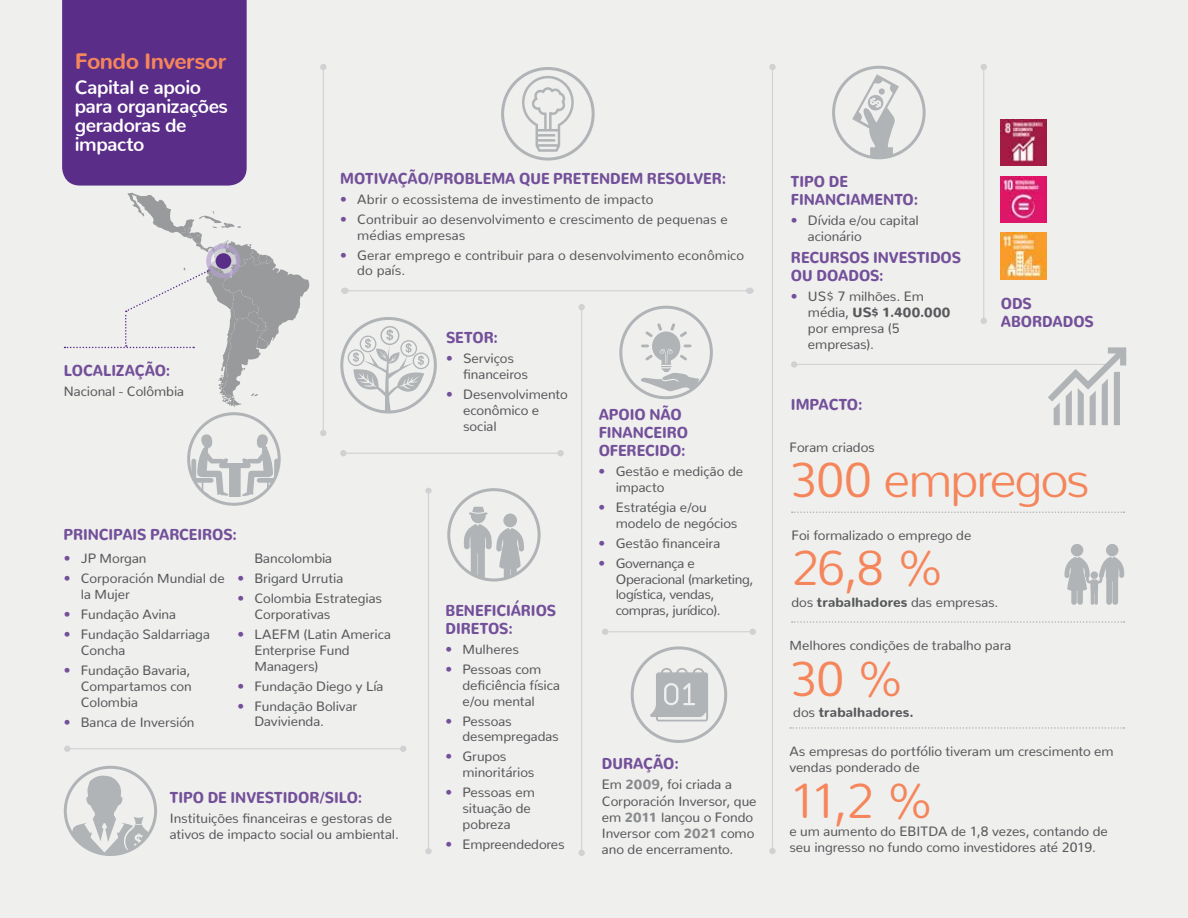
<style>
.page{position:relative;width:1188px;height:918px;background:#efefee}
.page>*{position:absolute;margin:0;border:0;box-sizing:border-box;transform-origin:0 0}
.t1{font:300 49.2px "Nunito";letter-spacing:-.045em;color:#f5855a}
.t2{font:800 22.35px "Nunito";letter-spacing:-.025em;color:#f5855a}
.t3{font:700 19.2px/19.2px "Nunito";letter-spacing:-.02em;color:#fff}
.t4{font:900 15.75px/18px "Nunito";letter-spacing:-.005em;color:#735099;scale:.9 1}
.t5{font:13.5px/15.8px "Nunito";letter-spacing:-.005em;color:#58595b}
.t6{font:13.5px/15.8px "Nunito";letter-spacing:-.025em;color:#58595b}
.t7{font:900 13.5px "Nunito";letter-spacing:.005em;color:#58595b}
.s1{font-weight:600;color:#735099}
.s2{font-weight:900;color:#888a8c}
.s3{font-weight:900}
.s4{font-weight:400}
</style>
<div class="page">
<svg style="left:191px;top:432px;width:86px;height:65px"></svg>
<div style="left:187px;top:412px;width:94px;height:94px;border:3px solid #b1b4b6;border-radius:50%"></div>
<svg style="left:640px;top:323px;width:59px;height:69px"></svg>
<div style="left:619px;top:306px;width:94px;height:93px;border:3px solid #b1b4b6;border-radius:50%"></div>
<svg style="left:464px;top:507px;width:60px;height:73px"></svg>
<div style="left:447px;top:488px;width:94px;height:93px;border:3px solid #b1b4b6;border-radius:50%"></div>
<svg style="left:852px;top:74px;width:47px;height:84px"></svg>
<div style="left:832px;top:66px;width:94px;height:93px;border:3px solid #b1b4b6;border-radius:50%"></div>
<img style="left:1001px;top:176px;width:46px;height:46px">
<img style="left:1001px;top:120px;width:46px;height:46px">
<img style="left:1001px;top:233px;width:46px;height:46px">
<svg style="left:650px;top:668px;width:58px;height:53px"></svg>
<div style="left:631px;top:646px;width:96px;height:97px;border:3px solid #b1b4b6;border-radius:50%"></div>
<svg style="left:792px;top:621px;width:332px;height:2px"></svg>
<svg style="left:792px;top:512px;width:332px;height:1px"></svg>
<svg style="left:790px;top:727px;width:334px;height:2px"></svg>
<svg style="left:1064px;top:544px;width:61px;height:61px"></svg>
<hr style="left:64px;top:748px;width:342px;height:1px;background:#b1b4b6">
<svg style="left:400px;top:746px;width:6px;height:6px"></svg>
<svg style="left:64px;top:746px;width:6px;height:6px"></svg>
<hr style="left:341px;top:290px;width:413px;height:1px;background:#b1b4b6">
<div style="left:746px;top:288px;width:8px;height:6px;background:#d0d1d2;border-radius:50%"></div>
<div style="left:341px;top:288px;width:8px;height:6px;background:#d0d1d2;border-radius:50%"></div>
<hr style="left:341px;top:453px;width:223px;height:1px;background:#b1b4b6">
<div style="left:557px;top:450px;width:7px;height:6px;background:#d0d1d2;border-radius:50%"></div>
<div style="left:340px;top:450px;width:7px;height:6px;background:#d0d1d2;border-radius:50%"></div>
<hr style="left:602px;top:631px;width:154px;height:1px;background:#b1b4b6">
<svg style="left:750px;top:629px;width:6px;height:6px"></svg>
<div style="left:602px;top:629px;width:7px;height:6px;background:#d0d1d2;border-radius:50%"></div>
<hr style="left:428px;top:488px;width:1px;height:361px;background:#b1b4b6">
<div style="left:425px;top:488px;width:7px;height:6px;background:#d0d1d2;border-radius:50%"></div>
<div style="left:425px;top:848px;width:7px;height:6px;background:#d0d1d2;border-radius:50%"></div>
<svg style="left:71px;top:774px;width:81px;height:81px"></svg>
<div style="left:64px;top:766px;width:93px;height:90px;border:3px solid #b1b4b6;border-radius:50%"></div>
<svg style="left:348px;top:326px;width:82px;height:84px"></svg>
<div style="left:340px;top:317px;width:97px;height:97px;border:3px solid #b1b4b6;border-radius:50%"></div>
<svg style="left:65px;top:193px;width:245px;height:214px"></svg>
<div style="left:216px;top:253px;width:15px;height:16px;background:#5a2d88;border-radius:50%"></div>
<div style="left:206px;top:244px;width:35px;height:34px;border:5px solid #b3a0cd;border-radius:50%"></div>
<hr style="left:323px;top:65px;width:1px;height:370px;background:#b1b4b6">
<svg style="left:320px;top:430px;width:6px;height:6px"></svg>
<svg style="left:320px;top:64px;width:6px;height:6px"></svg>
<hr style="left:983px;top:65px;width:1px;height:254px;background:#b1b4b6">
<svg style="left:981px;top:318px;width:6px;height:6px"></svg>
<svg style="left:981px;top:64px;width:6px;height:6px"></svg>
<hr style="left:772px;top:69px;width:1px;height:779px;background:#b1b4b6">
<div style="left:769px;top:848px;width:7px;height:6px;background:#d0d1d2;border-radius:50%"></div>
<div style="left:769px;top:64px;width:7px;height:6px;background:#d0d1d2;border-radius:50%"></div>
<hr style="left:581px;top:304px;width:1px;height:546px;background:#b1b4b6">
<div style="left:578px;top:850px;width:7px;height:6px;background:#d0d1d2;border-radius:50%"></div>
<div style="left:578px;top:304px;width:7px;height:6px;background:#d0d1d2;border-radius:50%"></div>
<div style="left:62px;top:0;width:185px;height:186px;background:#5a2d88"></div>
<hr style="left:791px;top:364px;width:321px;height:1px;background:#b1b4b6">
<div style="left:791px;top:361px;width:6px;height:7px;background:#d0d1d2;border-radius:50%"></div>
<svg style="left:1048px;top:347px;width:78px;height:78px"></svg>
<svg style="left:518px;top:72px;width:59px;height:80px"></svg>
<div style="left:501px;top:67px;width:94px;height:94px;border:3px solid #b1b4b6;border-radius:50%"></div>
<h2 class="t2" style="left:75px;top:41px;width:153px">Fondo Inversor</h2>
<h3 class="t3" style="left:75px;top:75px;width:155px">Capital e apoio para organizações geradoras de impacto</h3>
<p class="t4" style="left:340px;top:167px;width:430px">MOTIVAÇÃO/PROBLEMA QUE PRETENDEM RESOLVER:</p>
<p class="t5" style="left:340px;top:190px;width:315px"><span class="s1">•</span> Abrir o ecossistema de investimento de impacto</p>
<p class="t5" style="left:357px;top:210px;width:372px;text-indent:-17px"><span class="s1">•</span> Contribuir ao desenvolvimento e crescimento de pequenas e médias empresas</p>
<p class="t5" style="left:357px;top:246px;width:388px;text-indent:-17px"><span class="s1">•</span> Gerar emprego e contribuir para o desenvolvimento econômico do país.</p>
<p class="t4" style="left:64px;top:359px;width:120px">LOCALIZAÇÃO:</p>
<p class="t5" style="left:64px;top:382px;width:122px">Nacional - Colômbia</p>
<p class="t4" style="left:64px;top:524px;width:194px">PRINCIPAIS PARCEIROS:</p>
<p class="t5" style="left:64px;top:549px;width:84px"><span class="s1">•</span> JP Morgan</p>
<p class="t5" style="left:81px;top:569px;width:145px;text-indent:-17px"><span class="s1">•</span> Corporación Mundial de la Mujer</p>
<p class="t5" style="left:64px;top:605px;width:114px"><span class="s1">•</span> Fundação Avina</p>
<p class="t5" style="left:81px;top:625px;width:131px;text-indent:-17px"><span class="s1">•</span> Fundação Saldarriaga<br>Concha</p>
<p class="t5" style="left:81px;top:661px;width:113px;text-align:justify;text-indent:-17px"><span class="s1">•</span> Fundação Bavaria, Compartamos con Colombia</p>
<p class="t5" style="left:64px;top:712px;width:132px"><span class="s1">•</span> Banca de Inversión</p>
<p class="t5" style="left:254px;top:549px;width:79px">Bancolombia</p>
<p class="t5" style="left:237px;top:569px;width:107px"><span class="s1">•</span> Brigard Urrutia</p>
<p class="t5" style="left:254px;top:589px;width:129px;text-indent:-17px"><span class="s1">•</span> Colombia Estrategias<br>Corporativas</p>
<p class="t5" style="left:254px;top:625px;width:138px;text-indent:-17px"><span class="s1">•</span> LAEFM (Latin America<br>Enterprise Fund<br>Managers)</p>
<p class="t5" style="left:237px;top:677px;width:148px"><span class="s1">•</span> Fundação Diego y Lía</p>
<p class="t5" style="left:254px;top:697px;width:105px;text-indent:-17px"><span class="s1">•</span> Fundação Bolivar<br>Davivienda.</p>
<p class="t4" style="left:170px;top:786px;width:215px">TIPO DE INVESTIDOR/SILO:</p>
<p class="t5" style="left:170px;top:809px;width:231px;line-height:16.2px">Instituições financeiras e gestoras de ativos de impacto social ou ambiental.</p>
<p class="t4" style="left:446px;top:327px;width:59px">SETOR:</p>
<p class="t5" style="left:463px;top:349px;width:67px;text-indent:-17px"><span class="s1">•</span> Serviços financeiros</p>
<p class="t5" style="left:463px;top:385px;width:106px;text-indent:-17px"><span class="s1">•</span> Desenvolvimento econômico e social</p>
<p class="t4" style="left:446px;top:600px;width:124px">BENEFICIÁRIOS<br>DIRETOS:</p>
<p class="t5" style="left:446px;top:640px;width:75px"><span class="s1">•</span> Mulheres</p>
<p class="t5" style="left:463px;top:660px;width:99px;text-indent:-17px"><span class="s1">•</span> Pessoas com deficiência física e/ou mental</p>
<p class="t5" style="left:463px;top:712px;width:98px;text-indent:-17px"><span class="s1">•</span> Pessoas desempregadas</p>
<p class="t5" style="left:463px;top:747px;width:73px;text-indent:-17px"><span class="s1">•</span> Grupos minoritários</p>
<p class="t5" style="left:463px;top:783px;width:74px;text-indent:-17px"><span class="s1">•</span> Pessoas em situação de pobreza</p>
<p class="t5" style="left:446px;top:835px;width:121px"><span class="s1">•</span> Empreendedores</p>
<p class="t4" style="left:599px;top:404px;width:101px">APOIO NÃO<br>FINANCEIRO<br>OFERECIDO:</p>
<p class="t5" style="left:616px;top:462px;width:129px;text-indent:-17px"><span class="s1">•</span> Gestão e medição de impacto</p>
<p class="t5" style="left:616px;top:498px;width:123px;text-indent:-17px"><span class="s1">•</span> Estratégia e/ou modelo de negócios</p>
<p class="t5" style="left:599px;top:534px;width:123px"><span class="s1">•</span> Gestão financeira</p>
<p class="t6" style="left:616px;top:554px;width:139px;text-indent:-17px"><span class="s1">•</span> Governança e<br>Operacional (marketing, logística, vendas, compras, jurídico).</p>
<p class="t4" style="left:602px;top:752px;width:87px">DURAÇÃO:</p>
<p class="t5" style="left:602px;top:775px;width:156px;line-height:16.2px">Em <span class="s2">2009</span>, foi criada a<br>Corporación Inversor, que em <span class="s2">2011</span> lançou o Fondo<br>Inversor com <span class="s2">2021</span> como ano de encerramento.</p>
<p class="t4" style="left:791px;top:171px;width:143px">TIPO DE<br>FINANCIAMENTO:</p>
<p class="t5" style="left:808px;top:211px;width:112px;text-indent:-17px"><span class="s1">•</span> Dívida e/ou capital acionário</p>
<p class="t4" style="left:791px;top:247px;width:191px">RECURSOS INVESTIDOS<br>OU DOADOS:</p>
<p class="t5" style="left:808px;top:287px;width:144px;text-indent:-17px"><span class="s1">•</span> US$ 7 milhões. Em média, <span class="s3">US$ 1.400.000 </span>por empresa (5 empresas).</p>
<p class="t4" style="left:791px;top:393px;width:81px">IMPACTO:</p>
<p class="t5" style="left:789px;top:438px;width:87px">Foram criados</p>
<p class="t4" style="left:1001px;top:292px;width:105px">ODS<br>ABORDADOS</p>
<h1 class="t1" style="left:789px;top:438px;width:302px">300 empregos</h1>
<p class="t5" style="left:791px;top:526px;width:181px">Foi formalizado o emprego de</p>
<h1 class="t1" style="left:791px;top:527px;width:155px">26,8 %</h1>
<p class="t5" style="left:791px;top:593px;width:209px">dos <span class="s3">trabalhadores</span> das empresas.</p>
<p class="t5" style="left:790px;top:636px;width:223px">Melhores condições de trabalho para</p>
<h1 class="t1" style="left:790px;top:637px;width:117px">30 %</h1>
<p class="t7" style="left:793px;top:700px;width:122px"><span class="s4">dos</span> trabalhadores.</p>
<p class="t5" style="left:789px;top:742px;width:326px;line-height:16.2px">As empresas do portfólio tiveram um crescimento em vendas ponderado de</p>
<h1 class="t1" style="left:789px;top:760px;width:147px">11,2 %</h1>
<p class="t5" style="left:789px;top:822px;width:320px;line-height:16.2px">e um aumento do EBITDA de 1,8 vezes, contando de seu ingresso no fundo como investidores até 2019.</p>
</div>
